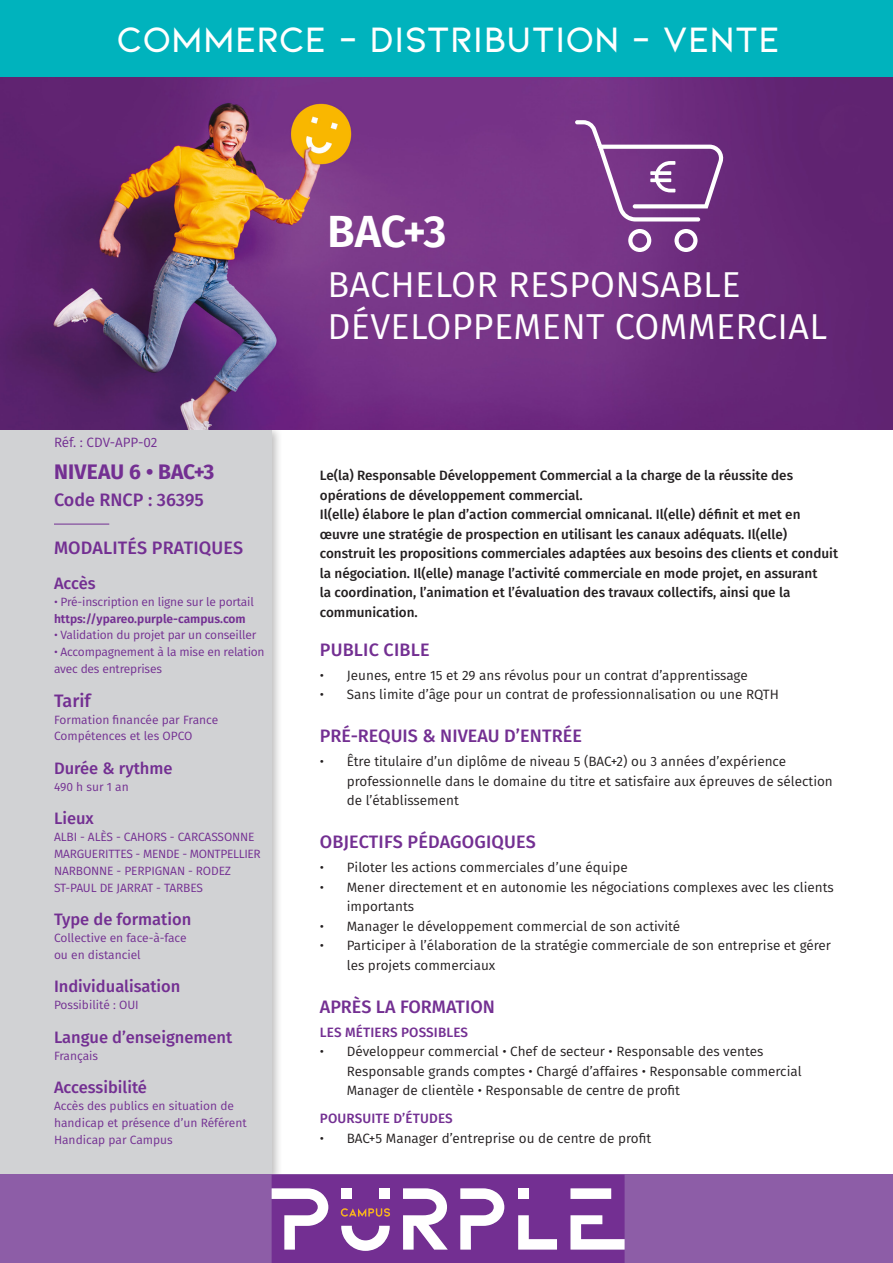
<style>
.page{position:relative;width:893px;height:1263px;background:#fff}
.page>*{position:absolute;margin:0;border:0;box-sizing:border-box;transform-origin:0 0}
.t1{font:600 45px "Fira Sans";color:#fff}
.t2{font:600 37.5px "Kiona";color:#fff}
.t3{font:36px "Fira Sans";letter-spacing:.01em;color:#fff}
.t4{font:700 21px "Fira Sans";letter-spacing:.01em;color:#732f92}
.t5{font:500 18px "Fira Sans";color:#732f92}
.t6{font:500 16.5px "Fira Sans";color:#732f92}
.t7{font:13.5px/19.5px "Fira Sans";color:#231f20}
.t8{font:500 13.5px/19.5px "Fira Sans";color:#231f20}
.t9{font:500 13.5px "Fira Sans";letter-spacing:.01em;color:#732f92}
.t10{font:13.5px "Fira Sans";color:#732f92}
.t11{font:12px/16.8px "Fira Sans";letter-spacing:-.01em;color:#732f92}
.s1{font-weight:600}
</style>
<div class="page">
<hr style="left:892px;top:429px;width:1px;height:39px;background:#732f92">
<div style="left:0;top:424px;width:283px;height:762px;background:#231f20;opacity:.3"></div>
<div style="left:0;top:430px;width:272px;height:745px;background:#d1d2d4"></div>
<hr style="left:54px;top:524px;width:55px;height:1px;background:#732f92">
<img style="left:0;top:77px;width:893px;height:353px">
<div style="left:0;top:0;width:893px;height:77px;background:#00b3bd"></div>
<div style="left:0;top:1175px;width:893px;height:88px;background:#8d5da7"></div>
<svg style="left:628px;top:229px;width:23px;height:23px"></svg>
<svg style="left:674px;top:229px;width:23px;height:23px"></svg>
<svg style="left:575px;top:120px;width:149px;height:101px;background:#864d94"></svg>
<svg style="left:272px;top:1175px;width:353px;height:88px;background:#9460aa"></svg>
<p class="t2" style="left:117px;top:19px;width:665px">COMMERCE - DISTRIBUTION - VENTE</p>
<p class="t10" style="left:54px;top:432px;width:105px">Réf. : CDV-APP-02</p>
<p class="t4" style="left:54px;top:454px;width:162px">NIVEAU 6 • BAC+3</p>
<p class="t5" style="left:54px;top:485px;width:151px">Code RNCP : 36395</p>
<p class="t5" style="left:54px;top:533px;width:191px">MODALITÉS PRATIQUES</p>
<p class="t6" style="left:54px;top:570px;width:43px">Accès</p>
<p class="t11" style="left:54px;top:593px;width:201px">• Pré-inscription en ligne sur le portail <span class="s1">https://ypareo.purple-campus.com</span></p>
<p class="t11" style="left:54px;top:627px;width:204px">• Validation du projet par un conseiller</p>
<p class="t11" style="left:54px;top:643px;width:212px">• Accompagnement à la mise en relation avec des entreprises</p>
<p class="t5" style="left:54px;top:686px;width:38px">Tarif</p>
<p class="t11" style="left:54px;top:711px;width:166px">Formation financée par France<br>Compétences et les OPCO</p>
<p class="t6" style="left:54px;top:755px;width:120px">Durée &amp; rythme</p>
<p class="t11" style="left:54px;top:778px;width:76px">490 h sur 1 an</p>
<p class="t6" style="left:54px;top:805px;width:41px">Lieux</p>
<p class="t11" style="left:54px;top:828px;width:202px">ALBI - ALÈS - CAHORS - CARCASSONNE</p>
<p class="t11" style="left:54px;top:845px;width:208px">MARGUERITTES - MENDE - MONTPELLIER<br>NARBONNE - PERPIGNAN - RODEZ</p>
<p class="t11" style="left:54px;top:879px;width:151px">ST-PAUL DE JARRAT - TARBES</p>
<p class="t6" style="left:54px;top:906px;width:139px">Type de formation</p>
<p class="t11" style="left:54px;top:929px;width:134px">Collective en face-à-face</p>
<p class="t11" style="left:54px;top:946px;width:88px">ou en distanciel</p>
<p class="t6" style="left:54px;top:973px;width:128px">Individualisation</p>
<p class="t11" style="left:54px;top:996px;width:86px">Possibilité : OUI</p>
<p class="t6" style="left:54px;top:1024px;width:180px">Langue d’enseignement</p>
<p class="t11" style="left:54px;top:1047px;width:46px">Français</p>
<p class="t6" style="left:54px;top:1074px;width:94px">Accessibilité</p>
<p class="t11" style="left:54px;top:1097px;width:194px">Accès des publics en situation de handicap et présence d’un Référent<br>Handicap par Campus</p>
<p class="t1" style="left:327px;top:194px;width:121px">BAC+3</p>
<p class="t3" style="left:327px;top:258px;width:414px">BACHELOR RESPONSABLE</p>
<p class="t3" style="left:327px;top:300px;width:501px">DÉVELOPPEMENT COMMERCIAL</p>
<p class="t8" style="left:320px;top:465px;width:475px">Le(la) Responsable Développement Commercial a la charge de la réussite des opérations de développement commercial.</p>
<p class="t8" style="left:320px;top:504px;width:520px">Il(elle) élabore le plan d’action commercial omnicanal. Il(elle) définit et met en œuvre une stratégie de prospection en utilisant les canaux adéquats. Il(elle) construit les propositions commerciales adaptées aux besoins des clients et conduit la négociation. Il(elle) manage l’activité commerciale en mode projet, en assurant<br>la coordination, l’animation et l’évaluation des travaux collectifs, ainsi que la communication.</p>
<p class="t5" style="left:320px;top:635px;width:111px">PUBLIC CIBLE</p>
<p class="t7" style="left:320px;top:665px;width:429px">• Jeunes, entre 15 et 29 ans révolus pour un contrat d’apprentissage</p>
<p class="t7" style="left:320px;top:684px;width:461px">• Sans limite d’âge pour un contrat de professionnalisation ou une RQTH</p>
<p class="t5" style="left:320px;top:722px;width:264px">PRÉ-REQUIS &amp; NIVEAU D’ENTRÉE</p>
<p class="t7" style="left:347px;top:751px;width:487px;text-indent:-27px">• Être titulaire d’un diplôme de niveau 5 (BAC+2) ou 3 années d’expérience professionnelle dans le domaine du titre et satisfaire aux épreuves de sélection de l’établissement</p>
<p class="t5" style="left:320px;top:828px;width:217px">OBJECTIFS PÉDAGOGIQUES</p>
<p class="t7" style="left:320px;top:857px;width:309px">• Piloter les actions commerciales d’une équipe</p>
<p class="t7" style="left:347px;top:877px;width:488px;text-indent:-27px">• Mener directement et en autonomie les négociations complexes avec les clients importants</p>
<p class="t7" style="left:320px;top:916px;width:362px">• Manager le développement commercial de son activité</p>
<p class="t7" style="left:347px;top:935px;width:486px;text-indent:-27px">• Participer à l’élaboration de la stratégie commerciale de son entreprise et gérer les projets commerciaux</p>
<p class="t5" style="left:320px;top:992px;width:177px">APRÈS LA FORMATION</p>
<p class="t9" style="left:320px;top:1021px;width:150px">LES MÉTIERS POSSIBLES</p>
<p class="t7" style="left:347px;top:1041px;width:456px;text-indent:-27px">• Développeur commercial • Chef de secteur • Responsable des ventes<br>Responsable grands comptes • Chargé d’affaires • Responsable commercial<br>Manager de clientèle • Responsable de centre de profit</p>
<p class="t9" style="left:320px;top:1108px;width:134px">POURSUITE D’ÉTUDES</p>
<p class="t7" style="left:320px;top:1128px;width:333px">• BAC+5 Manager d’entreprise ou de centre de profit</p>
</div>
